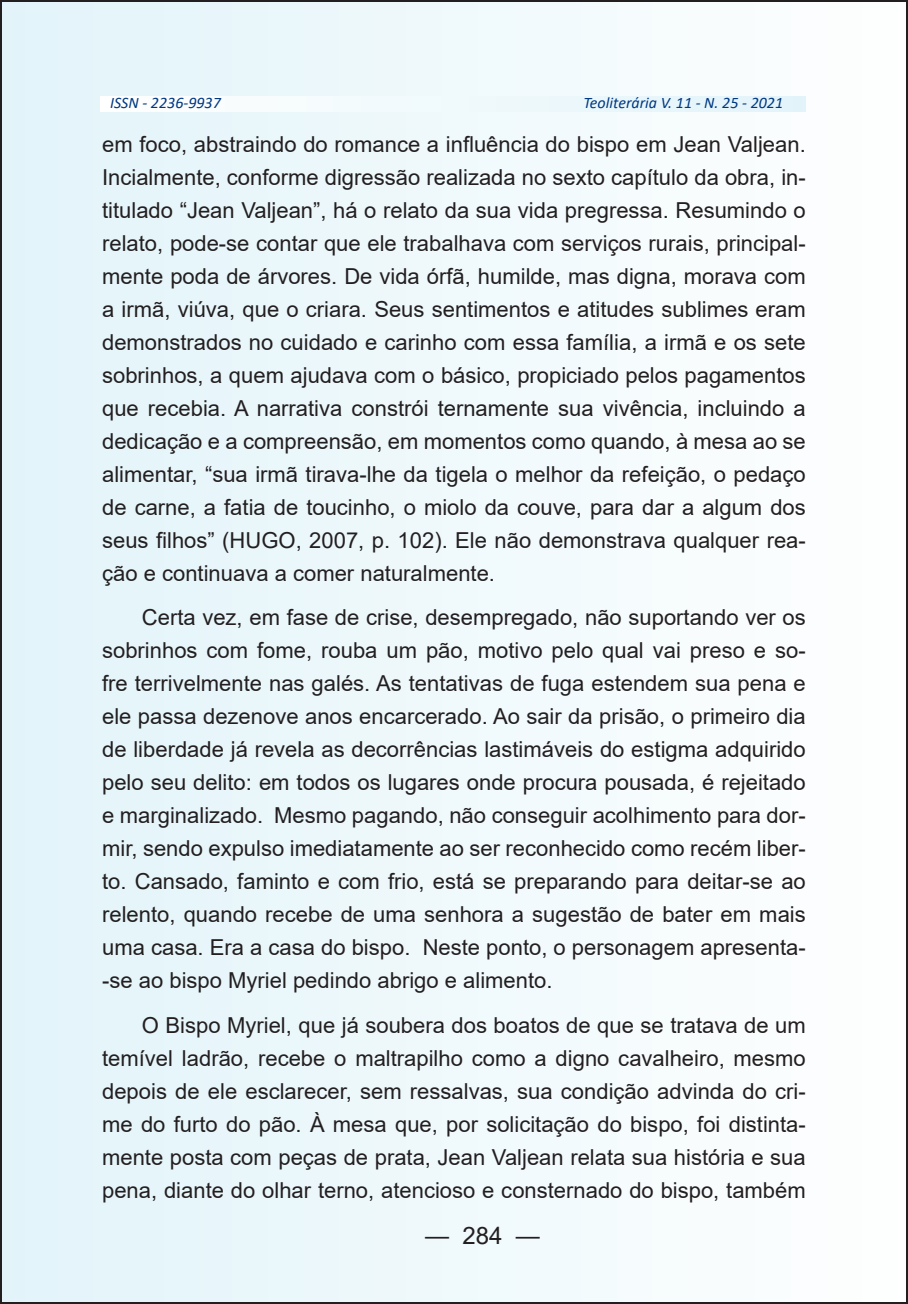
<style>
.page{position:relative;width:908px;height:1304px;background:#fff}
.page>*{position:absolute;margin:0;border:0;box-sizing:border-box;transform-origin:0 0}
.t1{font:24px "Arial";color:#231f20}
.t2{font:22px/33px "Arial";color:#231f20;text-align:justify}
.t3{font:italic 16px "Calibri";color:#003882}
</style>
<div class="page">
<div style="left:1px;top:1px;width:905px;height:1302px;background:linear-gradient(to right,#e2f4fa,#fefefe)"></div>
<svg style="left:100px;top:96px;width:705px;height:15px"></svg>
<p class="t3" style="left:110px;top:92px;width:112px">ISSN - 2236-9937</p>
<p class="t3" style="left:583px;top:92px;width:201px">Teoliterária V. 11 - N. 25 - 2021</p>
<p class="t2" style="left:102px;top:128px;width:705px">em foco, abstraindo do romance a influência do bispo em Jean Valjean.<br>Incialmente, conforme digressão realizada no sexto capítulo da obra, in&shy;titulado “Jean Valjean”, há o relato da sua vida pregressa. Resumindo o relato, pode-se contar que ele trabalhava com serviços rurais, principal&shy;mente poda de árvores. De vida órfã, humilde, mas digna, morava com a irmã, viúva, que o criara. Seus sentimentos e atitudes sublimes eram demonstrados no cuidado e carinho com essa família, a irmã e os sete sobrinhos, a quem ajudava com o básico, propiciado pelos pagamentos que recebia. A narrativa constrói ternamente sua vivência, incluindo a dedicação e a compreensão, em momentos como quando, à mesa ao se alimentar, “sua irmã tirava-lhe da tigela o melhor da refeição, o pedaço de carne, a fatia de toucinho, o miolo da couve, para dar a algum dos seus filhos” (HUGO, 2007, p. 102). Ele não demonstrava qualquer rea&shy;ção e continuava a comer naturalmente.</p>
<p class="t2" style="left:102px;top:601px;width:705px;text-indent:40px">Certa vez, em fase de crise, desempregado, não suportando ver os sobrinhos com fome, rouba um pão, motivo pelo qual vai preso e so&shy;fre terrivelmente nas galés. As tentativas de fuga estendem sua pena e ele passa dezenove anos encarcerado. Ao sair da prisão, o primeiro dia de liberdade já revela as decorrências lastimáveis do estigma adquirido pelo seu delito: em todos os lugares onde procura pousada, é rejeitado e marginalizado. Mesmo pagando, não conseguir acolhimento para dor&shy;mir, sendo expulso imediatamente ao ser reconhecido como recém liber&shy;to. Cansado, faminto e com frio, está se preparando para deitar-se ao relento, quando recebe de uma senhora a sugestão de bater em mais uma casa. Era a casa do bispo. Neste ponto, o personagem apresenta--se ao bispo Myriel pedindo abrigo e alimento.</p>
<p class="t2" style="left:102px;top:1008px;width:705px;text-indent:40px">O Bispo Myriel, que já soubera dos boatos de que se tratava de um temível ladrão, recebe o maltrapilho como a digno cavalheiro, mesmo depois de ele esclarecer, sem ressalvas, sua condição advinda do cri&shy;me do furto do pão. À mesa que, por solicitação do bispo, foi distinta&shy;mente posta com peças de prata, Jean Valjean relata sua história e sua pena, diante do olhar terno, atencioso e consternado do bispo, também</p>
<p class="t1" style="left:425px;top:1218px;width:116px">— 284 —</p>
</div>
